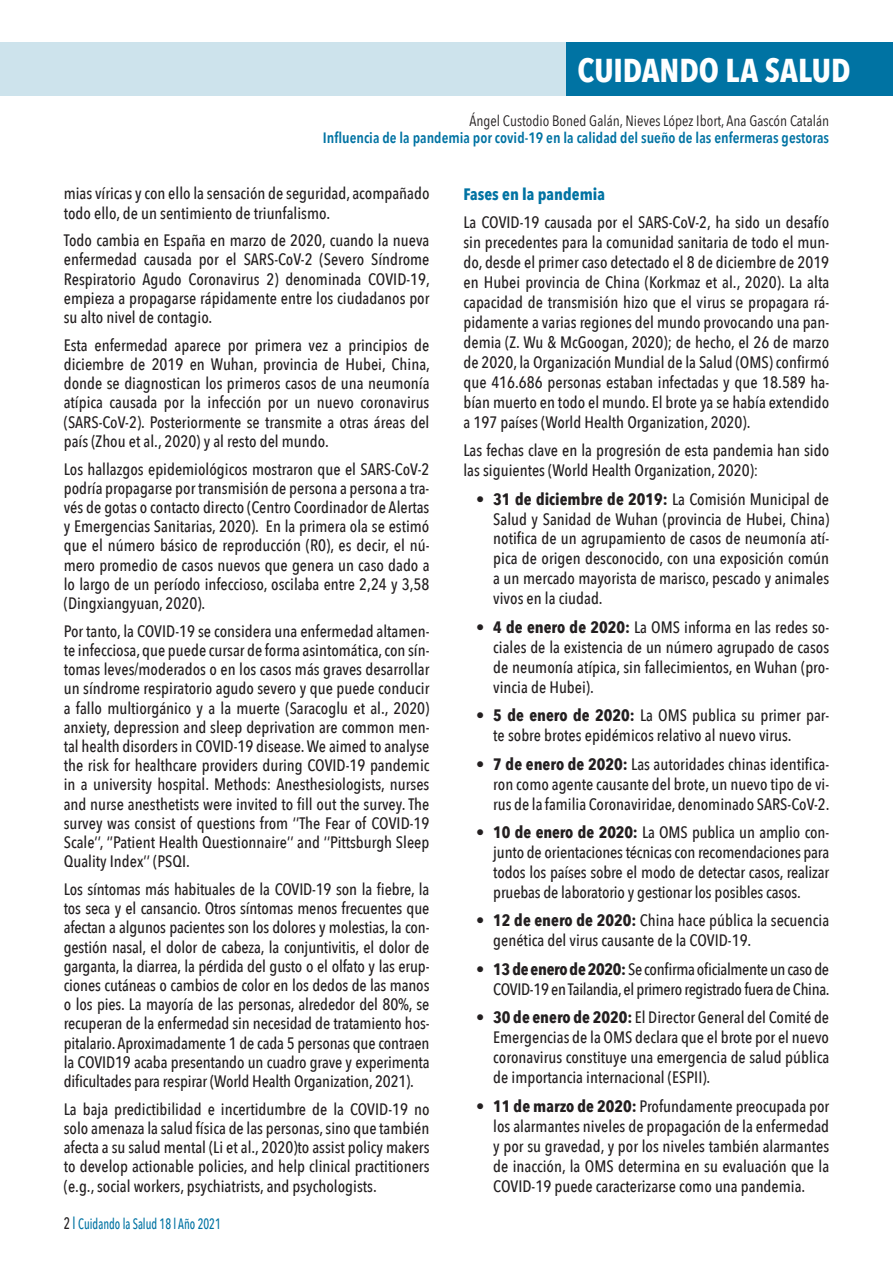
<style>
.page{position:relative;width:893px;height:1263px;background:#fff}
.page>*{position:absolute;margin:0;border:0;box-sizing:border-box;transform-origin:0 0}
.t1{font:700 33px "Avenir Next Condensed";color:#fff}
.t2{font:500 16.5px/19.2px "Avenir Next Condensed";color:#231f20;text-align:justify}
.t3{font:500 16.5px/20px "Avenir Next Condensed";letter-spacing:-.02em;color:#231f20;text-align:right}
.t4{font:700 16.5px "Avenir Next Condensed";color:#0073a3}
.t5{font:600 15px "Avenir Next Condensed";color:#0073a3}
.t6{font:15px "Avenir Next Condensed";color:#231f20}
.t7{font:500 15px "Avenir Next Condensed";color:#0073a3;scale:.8 1}
.s1{font-size:16.5px;color:#231f20}
.s2{font-size:16.5px}
.s3{font-weight:700}
</style>
<div class="page">
<div style="left:0;top:43px;width:893px;height:53px;background:#cde3ec"></div>
<div style="left:567px;top:43px;width:326px;height:53px;background:#0073a3"></div>
<h1 class="t1" style="left:577px;top:50px;width:275px">CUIDANDO LA SALUD</h1>
<p class="t6" style="left:469px;top:107px;width:361px">Ángel Custodio Boned Galán, Nieves López Ibort, Ana Gascón Catalán</p>
<p class="t5" style="left:323px;top:125px;width:508px">Influencia de la pandemia por covid-19 en la calidad del sueño de las enfermeras gestoras</p>
<p class="t2" style="left:64px;top:184px;width:367px">mias víricas y con ello la sensación de seguridad, acompañado todo ello, de un sentimiento de triunfalismo.</p>
<p class="t2" style="left:64px;top:231px;width:368px">Todo cambia en España en marzo de 2020, cuando la nueva enfermedad causada por el SARS-CoV-2 (Severo Síndrome Respiratorio Agudo Coronavirus 2) denominada COVID-19, empieza a propagarse rápidamente entre los ciudadanos por su alto nivel de contagio.</p>
<p class="t2" style="left:64px;top:335px;width:368px">Esta enfermedad aparece por primera vez a principios de diciembre de 2019 en Wuhan, provincia de Hubei, China, donde se diagnostican los primeros casos de una neumonía atípica causada por la infección por un nuevo coronavirus (SARS-CoV-2). Posteriormente se transmite a otras áreas del país (Zhou et al., 2020) y al resto del mundo.</p>
<p class="t2" style="left:64px;top:459px;width:367px">Los hallazgos epidemiológicos mostraron que el SARS-CoV-2 podría propagarse por transmisión de persona a persona a tra&shy;vés de gotas o contacto directo (Centro Coordinador de Alertas y Emergencias Sanitarias, 2020). En la primera ola se estimó que el número básico de reproducción (R0), es decir, el nú&shy;mero promedio de casos nuevos que genera un caso dado a lo largo de un período infeccioso, oscilaba entre 2,24 y 3,58 (Dingxiangyuan, 2020).</p>
<p class="t2" style="left:64px;top:621px;width:367px">Por tanto, la COVID-19 se considera una enfermedad altamen&shy;te infecciosa, que puede cursar de forma asintomática, con sín&shy;tomas leves/moderados o en los casos más graves desarrollar un síndrome respiratorio agudo severo y que puede conducir a fallo multiorgánico y a la muerte (Saracoglu et al., 2020) anxiety, depression and sleep deprivation are common men&shy;tal health disorders in COVID-19 disease. We aimed to analyse the risk for healthcare providers during COVID-19 pandemic in a university hospital. Methods: Anesthesiologists, nurses and nurse anesthetists were invited to fill out the survey. The survey was consist of questions from ‘’The Fear of COVID-19<br>Scale’’, ‘’Patient Health Questionnaire’’ and ‘’Pittsburgh Sleep Quality Index’’ (PSQI.</p>
<p class="t2" style="left:64px;top:879px;width:367px">Los síntomas más habituales de la COVID-19 son la fiebre, la tos seca y el cansancio. Otros síntomas menos frecuentes que afectan a algunos pacientes son los dolores y molestias, la con&shy;gestión nasal, el dolor de cabeza, la conjuntivitis, el dolor de garganta, la diarrea, la pérdida del gusto o el olfato y las erup&shy;ciones cutáneas o cambios de color en los dedos de las manos o los pies. La mayoría de las personas, alrededor del 80%, se recuperan de la enfermedad sin necesidad de tratamiento hos&shy;pitalario. Aproximadamente 1 de cada 5 personas que contraen la COVID19 acaba presentando un cuadro grave y experimenta dificultades para respirar (World Health Organization, 2021).</p>
<p class="t2" style="left:64px;top:1099px;width:367px">La baja predictibilidad e incertidumbre de la COVID-19 no solo amenaza la salud física de las personas, sino que también afecta a su salud mental (Li et al., 2020)to assist policy makers to develop actionable policies, and help clinical practitioners (e.g., social workers, psychiatrists, and psychologists.</p>
<p class="t7" style="left:64px;top:1215px;width:198px"><span class="s1">2</span> <span class="s2">l</span> Cuidando la Salud 18 l Año 2021</p>
<p class="t4" style="left:463px;top:184px;width:143px">Fases en la pandemia</p>
<p class="t2" style="left:463px;top:212px;width:367px;line-height:20px">La COVID-19 causada por el SARS-CoV-2, ha sido un desafío sin precedentes para la comunidad sanitaria de todo el mun&shy;do, desde el primer caso detectado el 8 de diciembre de 2019 en Hubei provincia de China (Korkmaz et al., 2020). La alta capacidad de transmisión hizo que el virus se propagara rá&shy;pidamente a varias regiones del mundo provocando una pan&shy;demia (Z. Wu &amp; McGoogan, 2020); de hecho, el 26 de marzo de 2020, la Organización Mundial de la Salud (OMS) confirmó que 416.686 personas estaban infectadas y que 18.589 ha&shy;bían muerto en todo el mundo. El brote ya se había extendido a 197 países (World Health Organization, 2020).</p>
<p class="t2" style="left:463px;top:440px;width:367px;line-height:20px">Las fechas clave en la progresión de esta pandemia han sido las siguientes (World Health Organization, 2020):</p>
<p class="t2" style="left:493px;top:489px;width:337px;line-height:20px;text-indent:-17px"><span class="s3">• 31 de diciembre de 2019:</span> La Comisión Municipal de Salud y Sanidad de Wuhan (provincia de Hubei, China) notifica de un agrupamiento de casos de neumonía atí&shy;pica de origen desconocido, con una exposición común a un mercado mayorista de marisco, pescado y animales vivos en la ciudad.</p>
<p class="t2" style="left:493px;top:617px;width:337px;line-height:20px;text-indent:-17px"><span class="s3">• 4 de enero de 2020:</span> La OMS informa en las redes so&shy;ciales de la existencia de un número agrupado de casos de neumonía atípica, sin fallecimientos, en Wuhan (pro&shy;vincia de Hubei).</p>
<p class="t2" style="left:493px;top:705px;width:337px;line-height:20px;text-indent:-17px"><span class="s3">• 5 de enero de 2020:</span> La OMS publica su primer par&shy;te sobre brotes epidémicos relativo al nuevo virus.</p>
<p class="t2" style="left:493px;top:754px;width:338px;line-height:20px;text-indent:-17px"><span class="s3">• 7 de enero de 2020:</span> Las autoridades chinas identifica&shy;ron como agente causante del brote, un nuevo tipo de vi&shy;rus de la familia Coronaviridae, denominado SARS-CoV-2.</p>
<p class="t2" style="left:493px;top:822px;width:337px;line-height:20px;text-indent:-17px"><span class="s3">• 10 de enero de 2020:</span> La OMS publica un amplio con&shy;junto de orientaciones técnicas con recomendaciones para todos los países sobre el modo de detectar casos, realizar pruebas de laboratorio y gestionar los posibles casos.</p>
<p class="t2" style="left:493px;top:911px;width:337px;line-height:20px;text-indent:-17px"><span class="s3">• 12 de enero de 2020:</span> China hace pública la secuencia genética del virus causante de la COVID-19.</p>
<p class="t3" style="left:476px;top:959px;width:355px"><span class="s3">• 13 de enero de 2020:</span> Se confirma oficialmente un caso de<br>COVID-19 en Tailandia, el primero registrado fuera de China.</p>
<p class="t2" style="left:493px;top:1007px;width:337px;line-height:20px;text-indent:-17px"><span class="s3">• 30 de enero de 2020:</span> El Director General del Comité de Emergencias de la OMS declara que el brote por el nuevo coronavirus constituye una emergencia de salud pública de importancia internacional (ESPII).</p>
<p class="t2" style="left:493px;top:1096px;width:337px;line-height:20px;text-indent:-17px"><span class="s3">• 11 de marzo de 2020:</span> Profundamente preocupada por los alarmantes niveles de propagación de la enfermedad y por su gravedad, y por los niveles también alarmantes de inacción, la OMS determina en su evaluación que la COVID-19 puede caracterizarse como una pandemia.</p>
</div>
